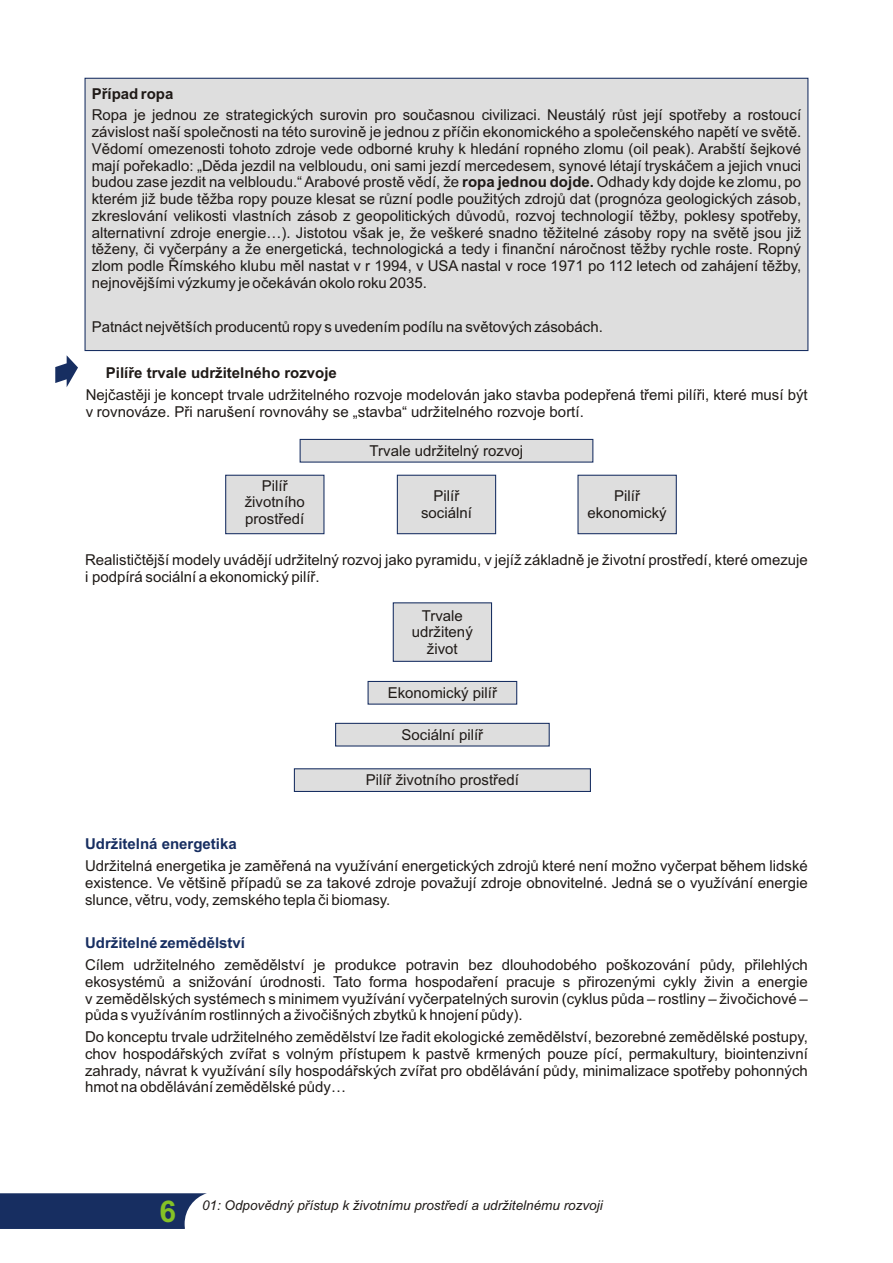
<style>
.page{position:relative;width:893px;height:1263px;background:#fff}
.page>*{position:absolute;margin:0;border:0;box-sizing:border-box;transform-origin:0 0}
.t1{font:700 30px "Arial";color:#85c226}
.t2{font:15px/16.8px "Arial";color:#1f1a17;text-align:justify}
.t3{font:700 15px "Arial";color:#1f1a17}
.t4{font:700 15px "Arial";color:#172e61}
.t5{font:italic 13.5px "Arial";color:#1f1a17}
.s1{font-weight:700}
</style>
<div class="page">
<svg style="left:0;top:1193px;width:207px;height:36px;background:#2c416f"></svg>
<svg style="left:225px;top:474px;width:100px;height:61px;background:#d4d5d8"></svg>
<svg style="left:396px;top:474px;width:101px;height:61px;background:#d4d5d8"></svg>
<div style="left:84px;top:77px;width:725px;height:275px;background:#dedede"></div>
<svg style="left:55px;top:355px;width:23px;height:32px"></svg>
<svg style="left:577px;top:474px;width:100px;height:61px;background:#d4d5d8"></svg>
<svg style="left:392px;top:602px;width:101px;height:60px;background:#d3d4d7"></svg>
<svg style="left:299px;top:438px;width:295px;height:25px;background:#cdcfd4"></svg>
<svg style="left:367px;top:680px;width:151px;height:25px;background:#ccced3"></svg>
<svg style="left:335px;top:722px;width:215px;height:25px;background:#cdcfd3"></svg>
<svg style="left:293px;top:768px;width:298px;height:24px;background:#cbcdd2"></svg>
<p class="t3" style="left:92px;top:88px;width:83px">Případ ropa</p>
<p class="t2" style="left:92px;top:108px;width:711px">Ropa je jednou ze strategických surovin pro současnou civilizaci. Neustálý růst její spotřeby a rostoucí závislost naší společnosti na této surovině je jednou z příčin ekonomického a společenského napětí ve světě.<br>Vědomí omezenosti tohoto zdroje vede odborné kruhy k hledání ropného zlomu (oil peak). Arabští šejkové mají pořekadlo: „Děda jezdil na velbloudu, oni sami jezdí mercedesem, synové létají tryskáčem a jejich vnuci budou zase jezdit na velbloudu.“ Arabové prostě vědí, že <span class="s1">ropa jednou dojde.</span> Odhady kdy dojde ke zlomu, po kterém již bude těžba ropy pouze klesat se různí podle použitých zdrojů dat (prognóza geologických zásob, zkreslování velikosti vlastních zásob z geopolitických důvodů, rozvoj technologií těžby, poklesy spotřeby, alternativní zdroje energie…). Jistotou však je, že veškeré snadno těžitelné zásoby ropy na světě jsou již těženy, či vyčerpány a že energetická, technologická a tedy i finanční náročnost těžby rychle roste. Ropný zlom podle Římského klubu měl nastat v r 1994, v USA nastal v roce 1971 po 112 letech od zahájení těžby, nejnovějšími výzkumy je očekáván okolo roku 2035.</p>
<p class="t2" style="left:92px;top:319px;width:513px">Patnáct největších producentů ropy s uvedením podílu na světových zásobách.</p>
<p class="t3" style="left:106px;top:367px;width:232px">Pilíře trvale udržitelného rozvoje</p>
<p class="t2" style="left:86px;top:388px;width:723px">Nejčastěji je koncept trvale udržitelného rozvoje modelován jako stavba podepřená třemi pilíři, které musí být v rovnováze. Při narušení rovnováhy se „stavba“ udržitelného rozvoje bortí.</p>
<p class="t2" style="left:370px;top:444px;width:155px">Trvale udržitelný rozvoj</p>
<p class="t2" style="left:245px;top:478px;width:62px;text-align:center">Pilíř životního prostředí</p>
<p class="t2" style="left:421px;top:489px;width:52px;text-align:center">Pilíř sociální</p>
<p class="t2" style="left:588px;top:489px;width:81px;text-align:center">Pilíř ekonomický</p>
<p class="t2" style="left:85px;top:553px;width:724px">Realističtější modely uvádějí udržitelný rozvoj jako pyramidu, v jejíž základně je životní prostředí, které omezuje i podpírá sociální a ekonomický pilíř.</p>
<p class="t2" style="left:412px;top:608px;width:62px;text-align:center">Trvale udržitený život</p>
<p class="t4" style="left:85px;top:838px;width:153px">Udržitelná energetika</p>
<p class="t2" style="left:388px;top:686px;width:111px">Ekonomický pilíř</p>
<p class="t2" style="left:402px;top:728px;width:83px">Sociální pilíř</p>
<p class="t2" style="left:366px;top:773px;width:155px">Pilíř životního prostředí</p>
<p class="t2" style="left:85px;top:859px;width:724px">Udržitelná energetika je zaměřená na využívání energetických zdrojů které není možno vyčerpat během lidské existence. Ve většině případů se za takové zdroje považují zdroje obnovitelné. Jedná se o využívání energie slunce, větru, vody, zemského tepla či biomasy.</p>
<p class="t4" style="left:85px;top:937px;width:162px">Udržitelné zemědělství</p>
<p class="t2" style="left:85px;top:958px;width:724px">Cílem udržitelného zemědělství je produkce potravin bez dlouhodobého poškozování půdy, přilehlých ekosystémů a snižování úrodnosti. Tato forma hospodaření pracuje s přirozenými cykly živin a energie v zemědělských systémech s minimem využívání vyčerpatelných surovin (cyklus půda – rostliny – živočichové – půda s využíváním rostlinných a živočišných zbytků k hnojení půdy).</p>
<p class="t2" style="left:85px;top:1030px;width:724px">Do konceptu trvale udržitelného zemědělství lze řadit ekologické zemědělství, bezorebné zemědělské postupy, chov hospodářských zvířat s volným přístupem k pastvě krmených pouze pící, permakultury, biointenzivní zahrady, návrat k využívání síly hospodářských zvířat pro obdělávání půdy, minimalizace spotřeby pohonných hmot na obdělávání zemědělské půdy…</p>
<h1 class="t1" style="left:160px;top:1200px;width:18px">6</h1>
<p class="t5" style="left:202px;top:1200px;width:402px">01: Odpovědný přístup k životnímu prostředí a udržitelnému rozvoji</p>
</div>
